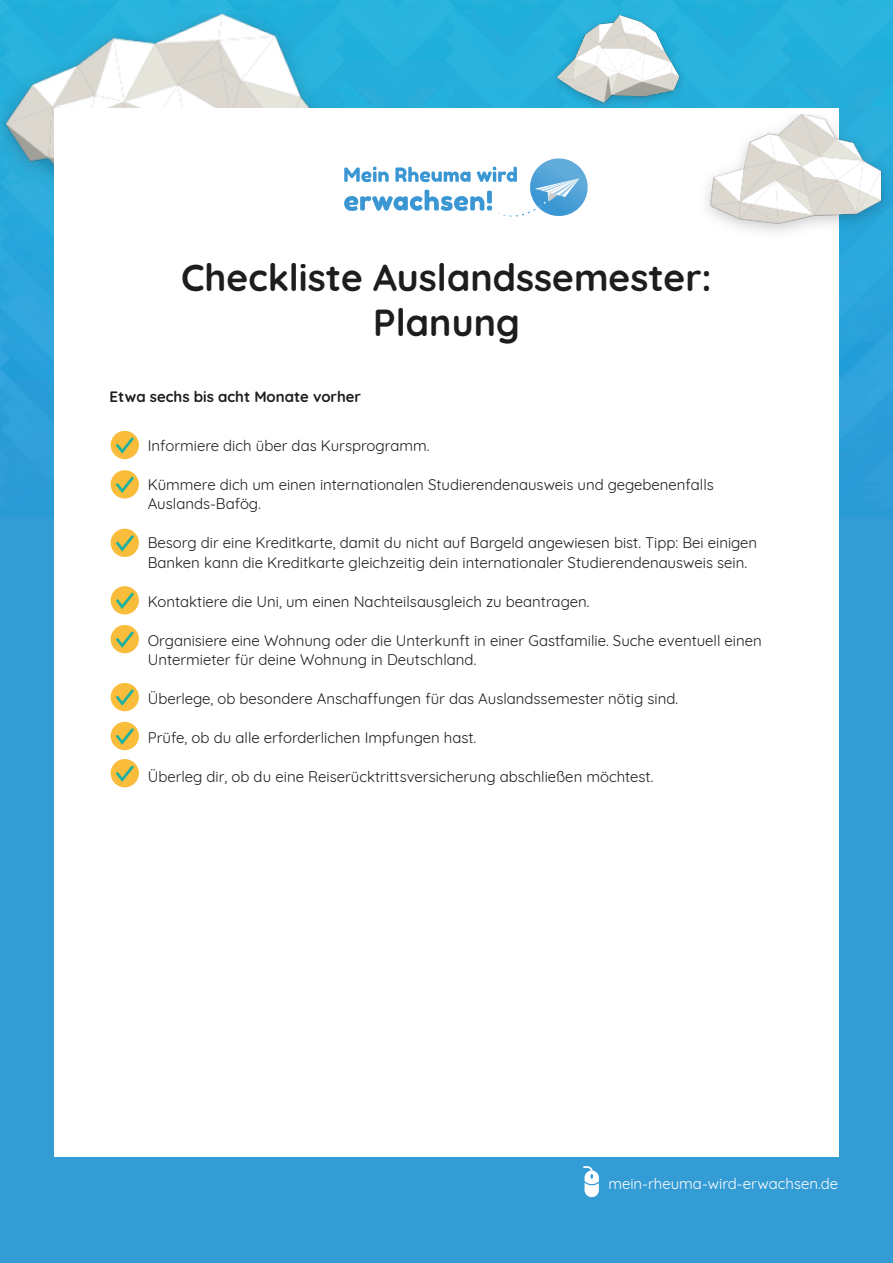
<style>
.page{position:relative;width:893px;height:1263px;background:#fff}
.page>*{position:absolute;margin:0;border:0;box-sizing:border-box;transform-origin:0 0}
.t1{font:700 37.5px/45px "Quicksand";color:#1d1d1b;text-align:center}
.t2{font:15px/19.5px "Quicksand";color:#1d1d1b}
.t3{font:15px "Quicksand";color:#fff}
.t4{font:700 15px "Quicksand";color:#1d1d1b}
</style>
<div class="page">
<img style="left:0;top:0;width:893px;height:519px">
<div style="left:0;top:519px;width:893px;height:744px;background:#349cd5"></div>
<img style="left:0;top:15px;width:331px;height:216px">
<img style="left:556px;top:16px;width:131px;height:92px">
<div style="left:54px;top:108px;width:785px;height:1049px;background:#fff"></div>
<img style="left:706px;top:115px;width:187px;height:125px">
<svg style="left:344px;top:158px;width:244px;height:59px"></svg>
<div style="left:111px;top:529px;width:28px;height:28px;background:#fabc3b;border-radius:50%"></div>
<svg style="left:113px;top:533px;width:23px;height:21px"></svg>
<div style="left:111px;top:586px;width:28px;height:28px;background:#fabc3b;border-radius:50%"></div>
<svg style="left:113px;top:590px;width:23px;height:21px"></svg>
<div style="left:111px;top:625px;width:28px;height:28px;background:#fabc3b;border-radius:50%"></div>
<svg style="left:113px;top:629px;width:23px;height:21px"></svg>
<div style="left:111px;top:683px;width:28px;height:28px;background:#fabc3b;border-radius:50%"></div>
<svg style="left:113px;top:687px;width:23px;height:21px"></svg>
<div style="left:111px;top:722px;width:28px;height:28px;background:#fabc3b;border-radius:50%"></div>
<svg style="left:113px;top:726px;width:23px;height:21px"></svg>
<div style="left:111px;top:759px;width:28px;height:28px;background:#fabc3b;border-radius:50%"></div>
<svg style="left:113px;top:763px;width:23px;height:21px"></svg>
<div style="left:111px;top:431px;width:28px;height:28px;background:#fabc3b;border-radius:50%"></div>
<svg style="left:113px;top:435px;width:23px;height:21px"></svg>
<div style="left:111px;top:470px;width:28px;height:28px;background:#fabc3b;border-radius:50%"></div>
<svg style="left:113px;top:474px;width:23px;height:21px"></svg>
<svg style="left:583px;top:1166px;width:16px;height:31px"></svg>
<p class="t1" style="left:181px;top:251px;width:532px">Checkliste Auslandssemester:<br>Planung</p>
<p class="t4" style="left:109px;top:384px;width:253px">Etwa sechs bis acht Monate vorher</p>
<p class="t2" style="left:148px;top:434px;width:283px">Informiere dich über das Kursprogramm.</p>
<p class="t2" style="left:148px;top:473px;width:568px">Kümmere dich um einen internationalen Studierendenausweis und gegebenenfalls<br>Auslands-Bafög.</p>
<p class="t2" style="left:148px;top:532px;width:611px">Besorg dir eine Kreditkarte, damit du nicht auf Bargeld angewiesen bist. Tipp: Bei einigen<br>Banken kann die Kreditkarte gleichzeitig dein internationaler Studierendenausweis sein.</p>
<p class="t2" style="left:148px;top:590px;width:443px">Kontaktiere die Uni, um einen Nachteilsausgleich zu beantragen.</p>
<p class="t2" style="left:148px;top:629px;width:616px">Organisiere eine Wohnung oder die Unterkunft in einer Gastfamilie. Suche eventuell einen<br>Untermieter für deine Wohnung in Deutschland.</p>
<p class="t2" style="left:148px;top:688px;width:532px">Überlege, ob besondere Anschaffungen für das Auslandssemester nötig sind.</p>
<p class="t2" style="left:148px;top:727px;width:330px">Prüfe, ob du alle erforderlichen Impfungen hast.</p>
<p class="t2" style="left:148px;top:766px;width:507px">Überleg dir, ob du eine Reiserücktrittsversicherung abschließen möchtest.</p>
<p class="t3" style="left:608px;top:1172px;width:231px">mein-rheuma-wird-erwachsen.de</p>
</div>
